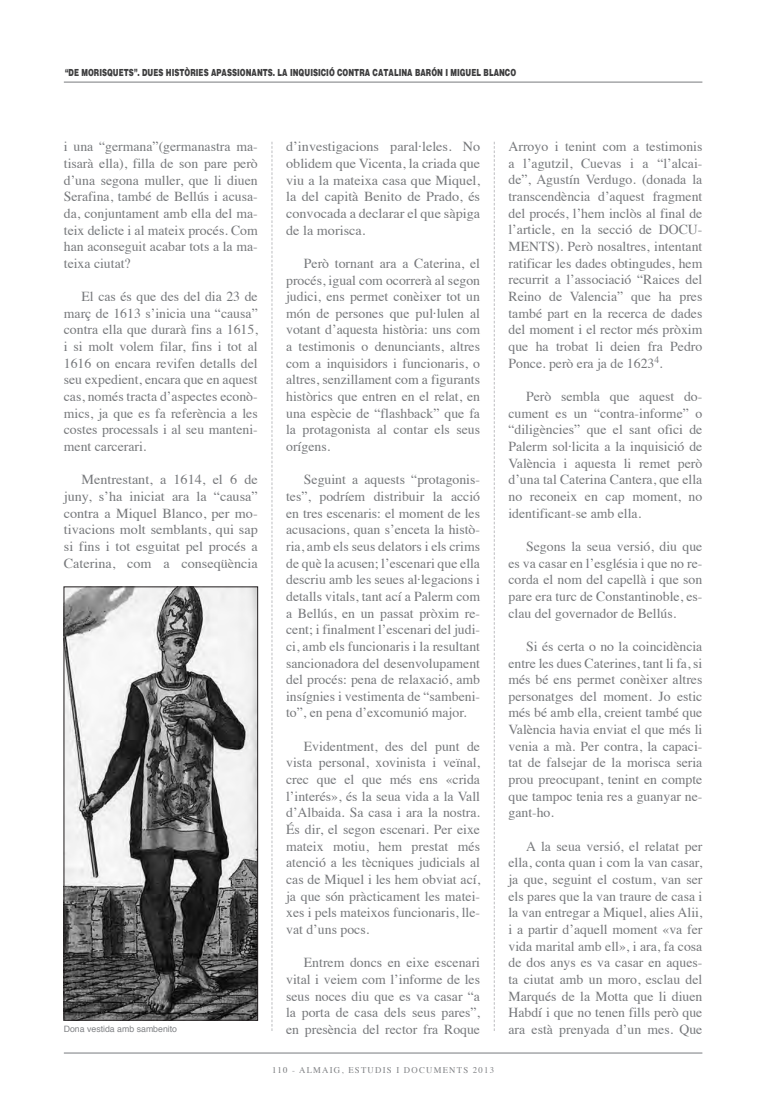
<style>
.page{position:relative;width:784px;height:1102px;background:#fff}
.page>*{position:absolute;margin:0;border:0;box-sizing:border-box;transform-origin:0 0}
.t1{font:13.75px/16.6px "Times";color:#76787b;text-align:justify}
.t2{font:900 10px "Helvetica";color:#3e3e3f;scale:.7 1}
.t3{font:8.75px "Times";letter-spacing:.14em;color:#808285}
.t4{font:8.75px "Helvetica";color:#808285}
.s1{color:#76787b}
</style>
<div class="page">
<hr style="left:64px;top:1052px;width:638px;height:2px;background:#939598">
<hr style="left:64px;top:81px;width:638px;height:2px;background:#939598">
<svg style="left:271px;top:142px;width:1px;height:889px"></svg>
<svg style="left:493px;top:142px;width:1px;height:889px"></svg>
<img style="left:65px;top:588px;width:191px;height:431px">
<div style="left:63px;top:586px;width:195px;height:435px;border:1px solid #231f20"></div>
<p class="t2" style="left:65px;top:65px;width:645px">“DE MORISQUETS”. DUES HISTÒRIES APASSIONANTS. LA INQUISICIÓ CONTRA CATALINA BARÓN I MIGUEL BLANCO</p>
<p class="t1" style="left:508px;top:139px;width:195px">Arroyo i tenint com a testimonis a l’agutzil, Cuevas i a “l’alcai&shy;de”, Agustín Verdugo. (donada la transcendència d’aquest fragment del procés, l’hem inclòs al final de l’article, en la secció de DOCU-MENTS). Però nosaltres, intentant ratificar les dades obtingudes, hem recurrit a l’associació “Raices del Reino de Valencia” que ha pres també part en la recerca de dades del moment i el rector més pròxim que ha trobat li deien fra Pedro Ponce. però era ja de 1623<sup>4</sup>.</p>
<p class="t1" style="left:508px;top:389px;width:195px;text-indent:18px">Però sembla que aquest do&shy;cument es un “contra-informe” o “diligències” que el sant ofici de Palerm sol·licita a la inquisició de València i aquesta li remet però d’una tal Caterina Cantera, que ella no reconeix en cap moment, no identificant-se amb ella.</p>
<p class="t1" style="left:508px;top:539px;width:195px;text-indent:18px">Segons la seua versió, diu que es va casar en l’església i que no re&shy;corda el nom del capellà i que son pare era turc de Constantinoble, es&shy;clau del governador de Bellús.</p>
<p class="t1" style="left:508px;top:639px;width:195px;text-indent:18px">Si és certa o no la coincidència entre les dues Caterines, tant li fa, si més bé ens permet conèixer altres personatges del moment. Jo estic més bé amb ella, creient també que València havia enviat el que més li venia a mà. Per contra, la capaci&shy;tat de falsejar de la morisca seria prou preocupant, tenint en compte que tampoc tenia res a guanyar ne&shy;gant-ho.</p>
<p class="t1" style="left:508px;top:839px;width:195px;text-indent:18px">A la seua versió, el relatat per ella, conta quan i com la van casar, ja que, seguint el costum, van ser els pares que la van traure de casa i la van entregar a Miquel, alies Alii, i a partir d’aquell moment «va fer vida marital amb ell», i ara, fa cosa de dos anys es va casar en aques&shy;ta ciutat amb un moro, esclau del Marqués de la Motta que li diuen Habdí i que no tenen fills però que</p>
<p class="t1" style="left:286px;top:140px;width:195px">d’investigacions paral·leles. No oblidem que Vicenta, la criada que viu a la mateixa casa que Miquel, la del capità Benito de Prado, és convocada a declarar el que sàpiga de la morisca.</p>
<p class="t1" style="left:286px;top:256px;width:195px;text-indent:18px">Però tornant ara a Caterina, el procés, igual com ocorrerà al segon judici, ens permet conèixer tot un món de persones que pul·lulen al votant d’aquesta història: uns com a testimonis o denunciants, altres com a inquisidors i funcionaris, o altres, senzillament com a figurants històrics que entren en el relat, en una espècie de “flashback” que fa la protagonista al contar els seus orígens.</p>
<p class="t1" style="left:286px;top:473px;width:195px;text-indent:18px">Seguint a aquests “protagonis&shy;tes”, podríem distribuir la acció en tres escenaris: el moment de les acusacions, quan s’enceta la histò&shy;ria, amb els seus delators i els crims de què la acusen; l’escenari que ella descriu amb les seues al·legacions i detalls vitals, tant ací a Palerm com a Bellús, en un passat pròxim re&shy;cent; i finalment l’escenari del judi&shy;ci, amb els funcionaris i la resultant sancionadora del desenvolupament del procés: pena de relaxació, amb insígnies i vestimenta de “sambeni&shy;to”, en pena d’excomunió major.</p>
<p class="t1" style="left:286px;top:739px;width:195px;text-indent:18px">Evidentment, des del punt de vista personal, xovinista i veïnal, crec que el que més ens «crida l’interés», és la seua vida a la Vall d’Albaida. Sa casa i ara la nostra.<br>És dir, el segon escenari. Per eixe mateix motiu, hem prestat més atenció a les tècniques judicials al cas de Miquel i les hem obviat ací, ja que són pràcticament les matei&shy;xes i pels mateixos funcionaris, lle&shy;vat d’uns pocs.</p>
<p class="t1" style="left:286px;top:955px;width:195px;text-indent:18px">Entrem doncs en eixe escenari vital i veiem com l’informe de les seus noces diu que es va casar “a la porta de casa dels seus pares”, en presència del rector fra Roque</p>
<p class="t1" style="left:64px;top:140px;width:195px">i una “germana”(germanastra ma&shy;tisarà ella), filla de son pare però d’una segona muller, que li diuen Serafina, també de Bellús i acusa&shy;da, conjuntament amb ella del ma&shy;teix delicte i al mateix procés. Com han aconseguit acabar tots a la ma&shy;teixa ciutat?</p>
<p class="t1" style="left:64px;top:289px;width:195px;text-indent:18px">El cas és que des del dia 23 de març de 1613 s’inicia una “causa” contra ella que durarà fins a 1615, i si molt volem filar, fins i tot al 1616 on encara revifen detalls del seu expedient, encara que en aquest cas, només tracta d’aspectes econò&shy;mics, ja que es fa referència a les costes processals i al seu manteni&shy;ment carcerari.</p>
<p class="t1" style="left:64px;top:473px;width:195px;text-indent:18px">Mentrestant, a 1614, el 6 de juny, s’ha iniciat ara la “causa” contra a Miquel Blanco, per mo&shy;tivacions molt semblants, qui sap si fins i tot esguitat pel procés a Caterina, com a conseqüència</p>
<p class="t4" style="left:64px;top:1026px;width:115px">Dona vestida amb sambenito</p>
<p class="t1" style="left:508px;top:1022px;width:195px">ara està prenyada d’un mes. Que</p>
<p class="t3" style="left:272px;top:1067px;width:223px"><span class="s1">110 -</span> ALMAIG, ESTUDIS I DOCUMENTS 2013</p>
</div>
